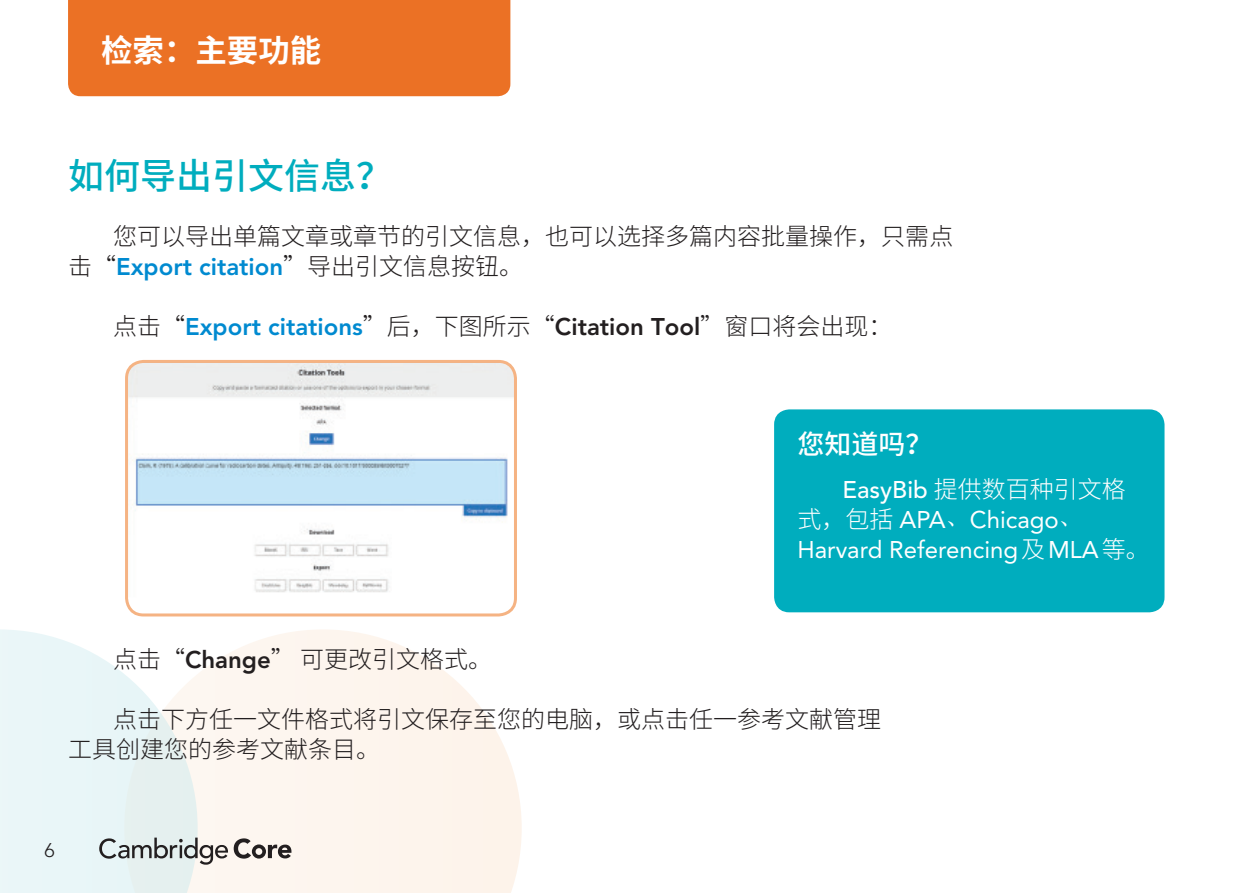
<style>
.page{position:relative;width:1259px;height:893px;background:#fff}
.page>*{position:absolute;margin:0;border:0;box-sizing:border-box;transform-origin:0 0}
.t1{font:500 36px "Noto Sans CJ Ksc";color:#00adbe}
.t2{font:700 31.5px "Noto Sans CJ Ksc";color:#fff}
.t3{font:500 27px "Noto Sans CJ Ksc";color:#fff}
.t4{font:300 24px/30px "Noto Sans CJ Ksc";color:#231f20}
.t5{font:24px/30px "Avenir LT Std";color:#fff}
.t6{font:800 24px "Avenir LT Std";color:#008ad0}
.t7{font:300 24px "Noto Sans CJ Ksc";color:#fff}
.t8{font:300 19.8px "Avenir LT Std";color:#231f20}
.s1{font-family:"Noto Sans CJ Ksc";font-weight:300;color:#231f20}
.s2{font-family:"Avenir LT Std";font-weight:800;color:#008ad0}
.s3{font-family:"Avenir LT Std";font-weight:800}
.s4{font-family:"Avenir LT Std";font-weight:500}
.s5{font-family:"Noto Sans CJ Ksc";font-weight:300}
.s6{font-family:"Adobe Song Std";font-weight:300}
</style>
<div class="page">
<svg style="left:198px;top:630px;width:324px;height:263px;fill:#fdf5ee"></svg>
<svg style="left:0;top:629px;width:198px;height:264px;fill:#e9f6f8"></svg>
<svg style="left:99px;top:838px;width:129px;height:27px;background:#babfbe"></svg>
<svg style="left:234px;top:838px;width:57px;height:21px"></svg>
<div style="left:68px;top:0;width:442px;height:96px;background:#eb7125"></div>
<div style="left:774px;top:409px;width:390px;height:203px;background:#00adbe;border-radius:15px"></div>
<img style="left:128px;top:361px;width:385px;height:231px">
<div style="left:125px;top:360px;width:392px;height:256px;border:3px solid #f5b383;border-radius:17px"></div>
<h2 class="t2" style="left:101px;top:33px;width:222px">检索：主要功能</h2>
<h1 class="t1" style="left:68px;top:156px;width:325px">如何导出引文信息？</h1>
<p class="t4" style="left:113px;top:222px;width:842px">您可以导出单篇文章或章节的引文信息，也可以选择多篇内容批量操作，只需点</p>
<p class="t6" style="left:68px;top:252px;width:457px"><span class="s1">击“</span>Export citation<span class="s1">”导出引文信息按钮。</span></p>
<p class="t4" style="left:113px;top:312px;width:781px">点击“<span class="s2">Export citations</span>”后，下图所示“<span class="s3">Citation Tool</span>”窗口将会出现：</p>
<p class="t3" style="left:797px;top:429px;width:136px">您知道吗？</p>
<p class="t7" style="left:842px;top:476px;width:285px"><span class="s4">EasyBib</span> 提供数百种引文格</p>
<p class="t5" style="left:797px;top:505px;width:354px"><span class="s5">式，包括</span> APA<span class="s6">、</span>Chicago<span class="s6">、<br></span>Harvard Referencing<span class="s5">及</span>MLA<span class="s5">等。</span></p>
<p class="t4" style="left:113px;top:644px;width:381px">点击“<span class="s3">Change</span>” 可更改引文格式。</p>
<p class="t4" style="left:68px;top:704px;width:815px;text-indent:45px">点击下方任一文件格式将引文保存至您的电脑，或点击任一参考文献管理工具创建您的参考文献条目。</p>
<p class="t8" style="left:44px;top:838px;width:12px">6</p>
</div>
